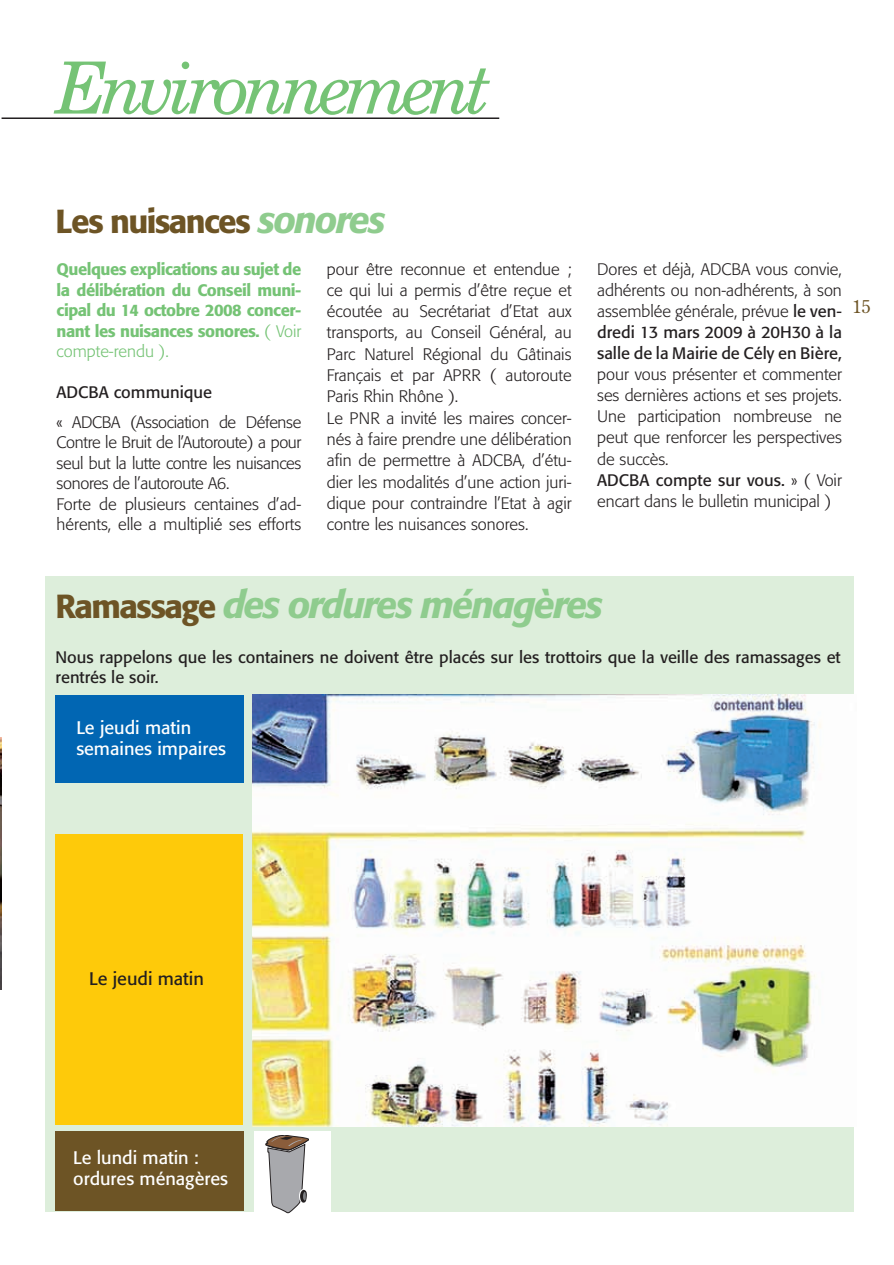
<style>
.page{position:relative;width:894px;height:1265px;background:#fff}
.page>*{position:absolute;margin:0;border:0;box-sizing:border-box;transform-origin:0 0}
.t1{font:italic 72px "Century Schoolbook BT";letter-spacing:-.08em;color:#75c375}
.t2{font:italic 500 37.5px "Formata";letter-spacing:-.05em;color:#8fcc8e}
.t3{font:500 33px "Formata";letter-spacing:-.05em;color:#6d5425}
.t4{font:18px/21.6px "Formata";color:#fff}
.t5{font:18px "Formata";color:#231f20}
.t6{font:18px "Century Old Style Std";color:#6d5425}
.t7{font:300 16.5px/21.3px "Formata";color:#231f20}
.t8{font:300 16.5px/20.5px "Formata";letter-spacing:-.02em;color:#231f20}
.t9{font:500 16.5px/20.5px "Formata";letter-spacing:-.03em;color:#75c375;text-align:justify}
.t10{font:16.5px/19.8px "Formata";color:#231f20}
.s1{font-style:italic;font-size:37.5px;color:#8fcc8e}
.s2{font-weight:300}
.s3{font-weight:400}
.s4{font-style:normal;font-size:33px;color:#6d5425}
</style>
<div class="page">
<div style="left:45px;top:576px;width:808px;height:634px;background:#ddeedb"></div>
<img style="left:0;top:738px;width:2px;height:251px">
<hr style="left:2px;top:117px;width:497px;height:2px;background:#231f20">
<img style="left:252px;top:694px;width:601px;height:431px">
<div style="left:56px;top:695px;width:188px;height:87px;background:#0166b3"></div>
<div style="left:56px;top:834px;width:187px;height:290px;background:#feca0a"></div>
<div style="left:56px;top:1130px;width:188px;height:80px;background:#6d5425"></div>
<div style="left:254px;top:1131px;width:76px;height:81px;background:#fff"></div>
<svg style="left:265px;top:1135px;width:44px;height:77px"></svg>
<h1 class="t1" style="left:56px;top:43px;width:436px">Environnement</h1>
<h3 class="t3" style="left:56px;top:201px;width:332px">Les nuisances <span class="s1">sonores</span></h3>
<p class="t9" style="left:57px;top:259px;width:246px">Quelques explications au sujet de la délibération du Conseil muni&shy;cipal du 14 octobre 2008 concer&shy;nant les nuisances sonores. <span class="s2">( Voir compte-rendu ).</span></p>
<p class="t10" style="left:57px;top:382px;width:157px">ADCBA communique</p>
<p class="t8" style="left:57px;top:411px;width:246px">« ADCBA (Association de Défense Contre le Bruit de l’Autoroute) a pour seul but la lutte contre les nuisances sonores de l’autoroute A6.<br>Forte de plusieurs centaines d’ad&shy;hérents, elle a multiplié ses efforts</p>
<p class="t7" style="left:327px;top:258px;width:246px">pour être reconnue et entendue ; ce qui lui a permis d’être reçue et écoutée au Secrétariat d’Etat aux transports, au Conseil Général, au<br>Parc Naturel Régional du Gâtinais<br>Français et par APRR ( autoroute<br>Paris Rhin Rhône ).<br>Le PNR a invité les maires concer&shy;nés à faire prendre une délibération afin de permettre à ADCBA, d’étu&shy;dier les modalités d’une action juri&shy;dique pour contraindre l’Etat à agir contre les nuisances sonores.</p>
<p class="t7" style="left:597px;top:258px;width:246px;text-align:justify">Dores et déjà, ADCBA vous convie, adhérents ou non-adhérents, à son assemblée générale, prévue <span class="s3">le ven&shy;dredi 13 mars 2009 à 20H30 à la salle de la Mairie de Cély en Bière,</span></p>
<p class="t7" style="left:597px;top:363px;width:246px;text-align:justify">pour vous présenter et commenter ses dernières actions et ses projets.<br>Une participation nombreuse ne peut que renforcer les perspectives</p>
<p class="t7" style="left:597px;top:449px;width:246px">de succès.<br><span class="s3">ADCBA compte sur vous.</span> » ( Voir encart dans le bulletin municipal )</p>
<p class="t6" style="left:852px;top:295px;width:19px">15</p>
<h2 class="t2" style="left:56px;top:582px;width:549px"><span class="s4">Ramassage</span> des ordures ménagères</h2>
<p class="t10" style="left:56px;top:647px;width:786px">Nous rappelons que les containers ne doivent être placés sur les trottoirs que la veille des ramassages et rentrés le soir.</p>
<p class="t4" style="left:76px;top:716px;width:151px">Le jeudi matin semaines impaires</p>
<p class="t5" style="left:89px;top:967px;width:116px">Le jeudi matin</p>
<p class="t4" style="left:73px;top:1146px;width:156px">Le lundi matin : ordures ménagères</p>
</div>
